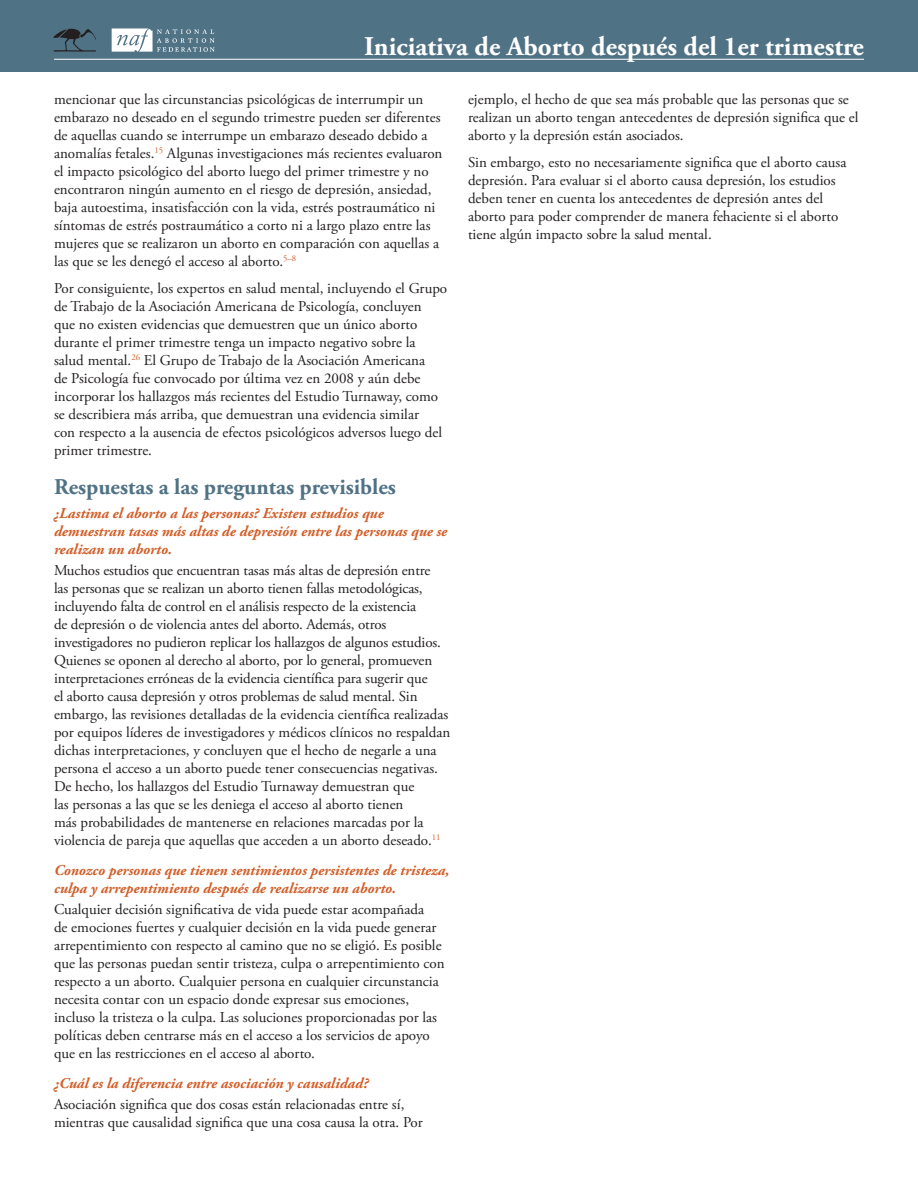
<style>
.page{position:relative;width:918px;height:1188px;background:#fff}
.page>*{position:absolute;margin:0;border:0;box-sizing:border-box;transform-origin:0 0}
.t1{font:700 27px "Adobe Garamond Pro";color:#fff}
.header_1{font:700 22.5px "Adobe Garamond Pro";color:#507285}
.body_paragraph{font:15px/18px "Adobe Garamond Pro";color:#231f20}
.italic__anticipated{font:italic 700 15px/18px "Adobe Garamond Pro";color:#d25d27}
</style>
<div class="page">
<div style="left:0;top:0;width:918px;height:72px;background:#507285"></div>
<hr style="left:54px;top:59px;width:810px;height:1px;background:#fff">
<svg style="left:53px;top:29px;width:43px;height:23px"></svg>
<svg style="left:112px;top:28px;width:103px;height:24px"></svg>
<h1 class="t1" style="left:364px;top:31px;width:501px">Iniciativa de Aborto después del 1er trimestre</h1>
<p class="body_paragraph" style="left:54px;top:91px;width:390px">mencionar que las circunstancias psicológicas de interrumpir un embarazo no deseado en el segundo trimestre pueden ser diferentes de aquellas cuando se interrumpe un embarazo deseado debido a anomalías fetales.<sup>15</sup> Algunas investigaciones más recientes evaluaron el impacto psicológico del aborto luego del primer trimestre y no encontraron ningún aumento en el riesgo de depresión, ansiedad, baja autoestima, insatisfacción con la vida, estrés postraumático ni síntomas de estrés postraumático a corto ni a largo plazo entre las mujeres que se realizaron un aborto en comparación con aquellas a las que se les denegó el acceso al aborto.<sup>5–8</sup></p>
<p class="body_paragraph" style="left:54px;top:280px;width:395px">Por consiguiente, los expertos en salud mental, incluyendo el Grupo de Trabajo de la Asociación Americana de Psicología, concluyen<br>que no existen evidencias que demuestren que un único aborto durante el primer trimestre tenga un impacto negativo sobre la salud mental.<sup>26</sup> El Grupo de Trabajo de la Asociación Americana<br>de Psicología fue convocado por última vez en 2008 y aún debe incorporar los hallazgos más recientes del Estudio Turnaway, como se describiera más arriba, que demuestran una evidencia similar<br>con respecto a la ausencia de efectos psicológicos adversos luego del primer trimestre.</p>
<p class="header_1" style="left:54px;top:474px;width:344px">Respuestas a las preguntas previsibles</p>
<p class="italic__anticipated" style="left:54px;top:504px;width:395px">¿Lastima el aborto a las personas? Existen estudios que demuestran tasas más altas de depresión entre las personas que se realizan un aborto.</p>
<p class="body_paragraph" style="left:54px;top:562px;width:398px">Muchos estudios que encuentran tasas más altas de depresión entre<br>las personas que se realizan un aborto tienen fallas metodológicas, incluyendo falta de control en el análisis respecto de la existencia<br>de depresión o de violencia antes del aborto. Además, otros investigadores no pudieron replicar los hallazgos de algunos estudios.<br>Quienes se oponen al derecho al aborto, por lo general, promueven interpretaciones erróneas de la evidencia científica para sugerir que<br>el aborto causa depresión y otros problemas de salud mental. Sin embargo, las revisiones detalladas de la evidencia científica realizadas por equipos líderes de investigadores y médicos clínicos no respaldan dichas interpretaciones, y concluyen que el hecho de negarle a una persona el acceso a un aborto puede tener consecuencias negativas.<br>De hecho, los hallazgos del Estudio Turnaway demuestran que<br>las personas a las que se les deniega el acceso al aborto tienen<br>más probabilidades de mantenerse en relaciones marcadas por la violencia de pareja que aquellas que acceden a un aborto deseado.<sup>11</sup></p>
<p class="italic__anticipated" style="left:54px;top:861px;width:397px">Conozco personas que tienen sentimientos persistentes de tristeza, culpa y arrepentimiento después de realizarse un aborto.</p>
<p class="body_paragraph" style="left:54px;top:901px;width:392px">Cualquier decisión significativa de vida puede estar acompañada<br>de emociones fuertes y cualquier decisión en la vida puede generar arrepentimiento con respecto al camino que no se eligió. Es posible que las personas puedan sentir tristeza, culpa o arrepentimiento con respecto a un aborto. Cualquier persona en cualquier circunstancia necesita contar con un espacio donde expresar sus emociones, incluso la tristeza o la culpa. Las soluciones proporcionadas por las políticas deben centrarse más en el acceso a los servicios de apoyo que en las restricciones en el acceso al aborto.</p>
<p class="italic__anticipated" style="left:54px;top:1074px;width:316px">¿Cuál es la diferencia entre asociación y causalidad?</p>
<p class="body_paragraph" style="left:54px;top:1096px;width:370px">Asociación significa que dos cosas están relacionadas entre sí, mientras que causalidad significa que una cosa causa la otra. Por</p>
<p class="body_paragraph" style="left:468px;top:91px;width:392px">ejemplo, el hecho de que sea más probable que las personas que se realizan un aborto tengan antecedentes de depresión significa que el aborto y la depresión están asociados.</p>
<p class="body_paragraph" style="left:468px;top:154px;width:380px">Sin embargo, esto no necesariamente significa que el aborto causa depresión. Para evaluar si el aborto causa depresión, los estudios deben tener en cuenta los antecedentes de depresión antes del aborto para poder comprender de manera fehaciente si el aborto tiene algún impacto sobre la salud mental.</p>
</div>
